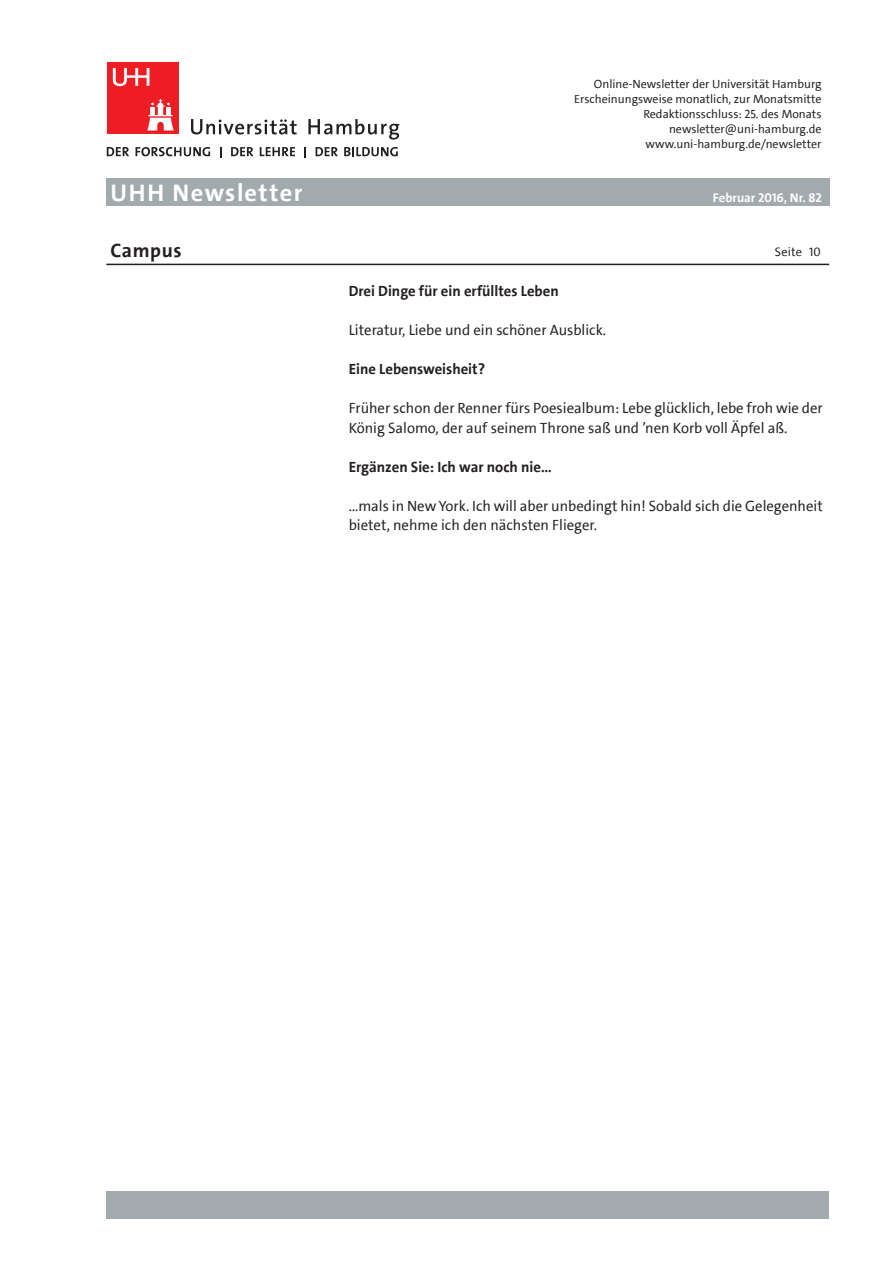
<style>
.page{position:relative;width:893px;height:1263px;background:#fff}
.page>*{position:absolute;margin:0;border:0;box-sizing:border-box;transform-origin:0 0}
.t1{font:700 24.3px "The Sans UHH";letter-spacing:.06em;color:#fff}
.Oberrubrik{font:700 19.5px "The Sans UHH";letter-spacing:.03em;color:#231f20}
.t2{font:15px/19.5px "The Sans UHH";color:#231f20}
.t3{font:700 15px "The Sans UHH";color:#231f20}
.t4{font:700 12.75px "The Sans UHH";color:#fff}
.t5{font:12.3px "The Sans UHH";letter-spacing:.01em;color:#231f20}
.t6{font:12px/15px "The Sans UHH";color:#231f20;text-align:right}
</style>
<div class="page">
<svg style="left:191px;top:119px;width:106px;height:15px"></svg>
<svg style="left:308px;top:119px;width:91px;height:21px"></svg>
<div style="left:107px;top:63px;width:72px;height:71px;background:#ee1d23"></div>
<svg style="left:147px;top:99px;width:27px;height:31px"></svg>
<svg style="left:113px;top:68px;width:36px;height:18px"></svg>
<svg style="left:107px;top:147px;width:22px;height:9px"></svg>
<svg style="left:136px;top:147px;width:74px;height:9px"></svg>
<svg style="left:231px;top:147px;width:22px;height:9px"></svg>
<svg style="left:260px;top:147px;width:35px;height:9px"></svg>
<svg style="left:316px;top:147px;width:22px;height:9px"></svg>
<svg style="left:344px;top:147px;width:54px;height:9px"></svg>
<div style="left:106px;top:179px;width:723px;height:27px;background:#a3aaae"></div>
<div style="left:106px;top:1191px;width:723px;height:27px;background:#a3aaae"></div>
<hr style="left:106px;top:264px;width:723px;height:1px;background:#231f20">
<p class="t6" style="left:574px;top:76px;width:249px">Online-Newsletter der Universität Hamburg Erscheinungsweise monatlich, zur Monatsmitte Redaktionsschluss: 25. des Monats newsletter@uni-hamburg.de www.uni-hamburg.de/newsletter</p>
<h1 class="t1" style="left:111px;top:177px;width:194px">UHH Newsletter</h1>
<p class="t4" style="left:713px;top:189px;width:110px">Februar 2016, Nr. 82</p>
<p class="Oberrubrik" style="left:111px;top:238px;width:73px">Campus</p>
<p class="t5" style="left:775px;top:244px;width:29px">Seite</p>
<p class="t5" style="left:809px;top:244px;width:13px">10</p>
<p class="t3" style="left:349px;top:281px;width:212px">Drei Dinge für ein erfülltes Leben</p>
<p class="t2" style="left:349px;top:320px;width:259px">Literatur, Liebe und ein schöner Ausblick.</p>
<p class="t3" style="left:349px;top:359px;width:138px">Eine Lebensweisheit?</p>
<p class="t2" style="left:349px;top:398px;width:476px">Früher schon der Renner fürs Poesiealbum: Lebe glücklich, lebe froh wie der<br>König Salomo, der auf seinem Throne saß und ’nen Korb voll Äpfel aß.</p>
<p class="t3" style="left:349px;top:457px;width:205px">Ergänzen Sie: Ich war noch nie…</p>
<p class="t2" style="left:349px;top:496px;width:476px">…mals in New York. Ich will aber unbedingt hin! Sobald sich die Gelegenheit bietet, nehme ich den nächsten Flieger.</p>
</div>
